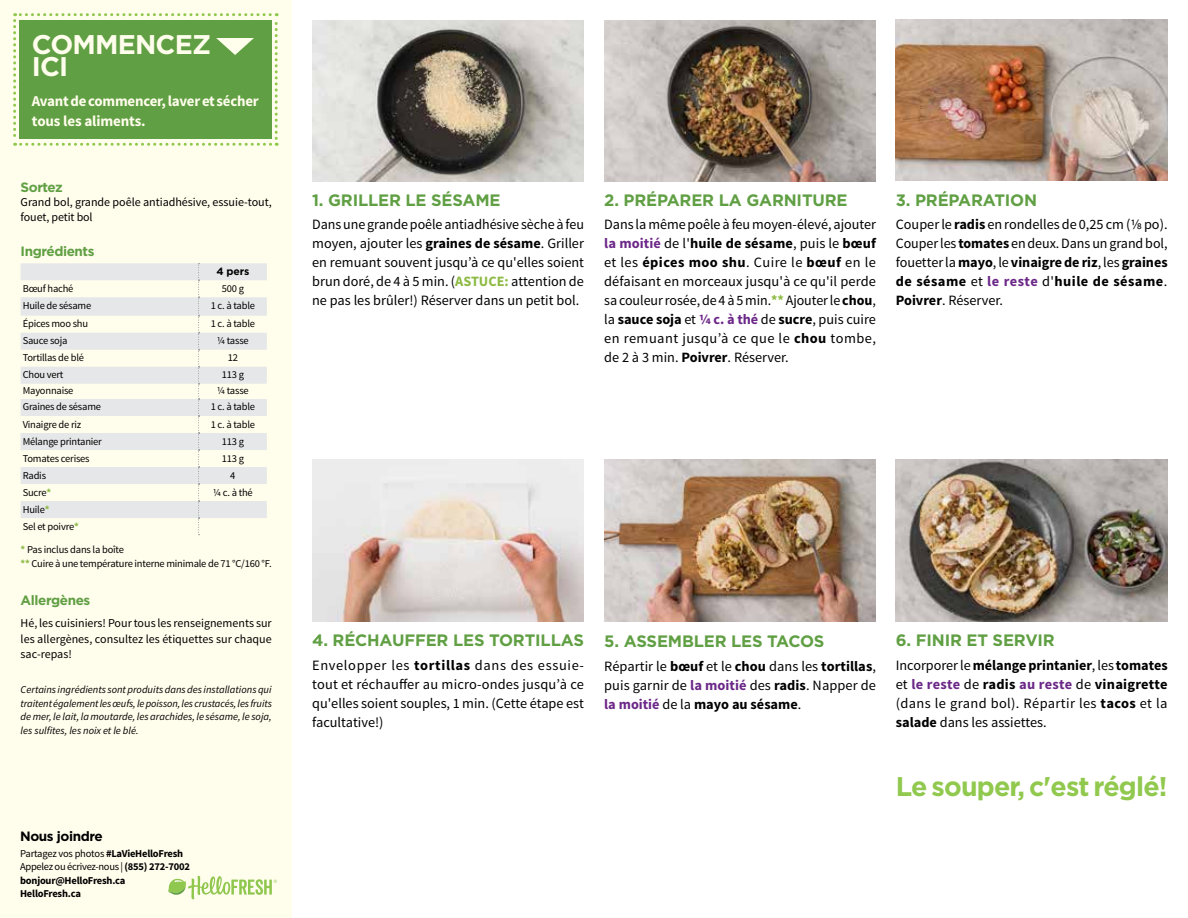
<style>
.page{position:relative;width:1188px;height:918px;background:#fff}
.page>*{position:absolute;margin:0;border:0;box-sizing:border-box;transform-origin:0 0}
.t1{font:700 27px "Gotham";letter-spacing:-.03em;color:#91c84e}
.t2{font:700 27px/21.8px "Gotham";letter-spacing:-.03em;color:#fffdec}
.t3{font:700 16.5px "Gotham";letter-spacing:-.01em;color:#609f43}
.t4{font:700 15px/19.2px "Source Sans Pro";letter-spacing:-.015em;color:#fffdec}
.t5{font:14.25px/19px "Source Sans Pro";color:#000;text-align:justify}
.t6{font:700 13.5px "Gotham";letter-spacing:-.03em;color:#609f43}
.t7{font:700 13.5px "Gotham";letter-spacing:-.03em;color:#000}
.t8{font:12px/15.3px "Source Sans Pro";letter-spacing:-.005em;color:#000}
.t9{font:10.5px/17px "Source Sans Pro";letter-spacing:-.02em;color:#000}
.t10{font:italic 10.5px/13.5px "Source Sans Pro";color:#000;text-align:justify}
.t11{font:700 10.5px/13.5px "Source Sans Pro";letter-spacing:-.02em;color:#000}
.t12{font:700 10.5px "Gotham";color:#000}
.s1{font-weight:700;color:#8cba42}
.s2{font-weight:400}
.s3{font-weight:700}
.s4{font-weight:700;color:#6c2888}
</style>
<div class="page">
<div style="left:0;top:0;width:292px;height:918px;background:#fffdec"></div>
<svg style="left:21px;top:263px;width:246px;height:255px;fill:#e6e7e8"></svg>
<svg style="left:198px;top:263px;width:2px;height:272px"></svg>
<svg style="left:168px;top:876px;width:109px;height:23px"></svg>
<svg style="left:13px;top:13px;width:265px;height:133px;background:#75ac59"></svg>
<img style="left:312px;top:459px;width:272px;height:162px">
<img style="left:604px;top:459px;width:272px;height:162px">
<img style="left:896px;top:459px;width:271px;height:162px">
<img style="left:896px;top:20px;width:272px;height:160px">
<img style="left:604px;top:20px;width:272px;height:161px">
<img style="left:312px;top:20px;width:272px;height:161px">
<h1 class="t2" style="left:32px;top:34px;width:181px">COMMENCEZ<br>ICI</h1>
<p class="t4" style="left:32px;top:92px;width:228px">Avant de commencer, laver et sécher tous les aliments.</p>
<p class="t6" style="left:21px;top:178px;width:44px">Sortez</p>
<p class="t8" style="left:21px;top:194px;width:253px">Grand bol, grande poêle antiadhésive, essuie-tout, fouet, petit bol</p>
<p class="t6" style="left:21px;top:243px;width:75px">Ingrédients</p>
<p class="t12" style="left:216px;top:264px;width:34px">4 pers</p>
<p class="t9" style="left:23px;top:280px;width:52px">Bœuf haché</p>
<p class="t9" style="left:222px;top:280px;width:24px">500 g</p>
<p class="t9" style="left:23px;top:298px;width:70px">Huile de sésame</p>
<p class="t9" style="left:211px;top:298px;width:46px">1 c. à table</p>
<p class="t9" style="left:23px;top:315px;width:67px">Épices moo shu</p>
<p class="t9" style="left:211px;top:315px;width:46px">1 c. à table</p>
<p class="t9" style="left:23px;top:332px;width:46px">Sauce soja</p>
<p class="t9" style="left:217px;top:332px;width:33px">1/4 tasse</p>
<p class="t9" style="left:23px;top:349px;width:63px">Tortillas de blé</p>
<p class="t9" style="left:228px;top:349px;width:12px">12</p>
<p class="t9" style="left:23px;top:366px;width:42px">Chou vert</p>
<p class="t9" style="left:222px;top:366px;width:24px">113 g</p>
<p class="t9" style="left:23px;top:383px;width:52px">Mayonnaise</p>
<p class="t9" style="left:217px;top:383px;width:33px">1/4 tasse</p>
<p class="t9" style="left:23px;top:399px;width:80px">Graines de sésame</p>
<p class="t9" style="left:211px;top:399px;width:46px">1 c. à table</p>
<p class="t9" style="left:23px;top:416px;width:60px">Vinaigre de riz</p>
<p class="t9" style="left:211px;top:416px;width:46px">1 c. à table</p>
<p class="t9" style="left:23px;top:433px;width:81px">Mélange printanier</p>
<p class="t9" style="left:222px;top:433px;width:24px">113 g</p>
<p class="t9" style="left:23px;top:450px;width:68px">Tomates cerises</p>
<p class="t9" style="left:222px;top:450px;width:24px">113 g</p>
<p class="t9" style="left:23px;top:467px;width:25px">Radis</p>
<p class="t9" style="left:230px;top:467px;width:7px">4</p>
<p class="t9" style="left:23px;top:484px;width:30px">Sucre<span class="s1">*</span></p>
<p class="t9" style="left:213px;top:484px;width:41px">1/4 c. à thé</p>
<p class="t9" style="left:23px;top:501px;width:58px">Huile<span class="s1">*<br></span>Sel et poivre<span class="s1">*</span></p>
<p class="t9" style="left:21px;top:543px;width:253px;line-height:13.6px"><span class="s1">*</span> Pas inclus dans la boîte<br><span class="s1">**</span> Cuire à une température interne minimale de 71 °C/160 °F.</p>
<p class="t6" style="left:21px;top:591px;width:71px">Allergènes</p>
<p class="t8" style="left:21px;top:616px;width:253px;text-align:justify">Hé, les cuisiniers! Pour tous les renseignements sur les allergènes, consultez les étiquettes sur chaque sac-repas!</p>
<p class="t10" style="left:21px;top:683px;width:253px">Certains ingrédients sont produits dans des installations qui traitent également les œufs, le poisson, les crustacés, les fruits de mer, le lait, la moutarde, les arachides, le sésame, le soja, les sulfites, les noix et le blé.</p>
<p class="t7" style="left:20px;top:827px;width:84px">Nous joindre</p>
<p class="t11" style="left:20px;top:847px;width:172px"><span class="s2">Partagez vos photos</span> #LaVieHelloFresh<br><span class="s2">Appelez ou écrivez-nous |</span> (855) 272-7002 bonjour@HelloFresh.ca<br>HelloFresh.ca</p>
<p class="t3" style="left:312px;top:189px;width:190px">1. GRILLER LE SÉSAME</p>
<p class="t5" style="left:312px;top:215px;width:273px">Dans une grande poêle antiadhésive sèche à feu moyen, ajouter les <span class="s3">graines de sésame</span>. Griller en remuant souvent jusqu’à ce qu'elles soient brun doré, de 4 à 5 min. (<span class="s1">ASTUCE:</span> attention de ne pas les brûler!) Réserver dans un petit bol.</p>
<p class="t3" style="left:604px;top:189px;width:245px">2. PRÉPARER LA GARNITURE</p>
<p class="t5" style="left:604px;top:215px;width:273px">Dans la même poêle à feu moyen-élevé, ajouter <span class="s4">la moitié</span> de l'<span class="s3">huile de sésame</span>, puis le <span class="s3">bœuf </span>et les <span class="s3">épices moo shu</span>. Cuire le <span class="s3">bœuf</span> en le défaisant en morceaux jusqu'à ce qu'il perde sa couleur rosée, de 4 à 5 min.<span class="s1">**</span> Ajouter le <span class="s3">chou</span>, la <span class="s3">sauce soja</span> et <span class="s4">1/4 c. à thé</span> de <span class="s3">sucre</span>, puis cuire en remuant jusqu’à ce que le <span class="s3">chou</span> tombe, de 2 à 3 min. <span class="s3">Poivrer</span>. Réserver.</p>
<p class="t3" style="left:896px;top:189px;width:143px">3. PRÉPARATION</p>
<p class="t5" style="left:896px;top:215px;width:273px">Couper le <span class="s3">radis</span> en rondelles de 0,25 cm (1/8 po).<br>Couper les <span class="s3">tomates</span> en deux. Dans un grand bol, fouetter la <span class="s3">mayo</span>, le <span class="s3">vinaigre de riz</span>, les <span class="s3">graines de sésame</span> et <span class="s4">le reste</span> d'<span class="s3">huile de sésame</span>.<br><span class="s3">Poivrer</span>. Réserver.</p>
<p class="t3" style="left:312px;top:629px;width:273px">4. RÉCHAUFFER LES TORTILLAS</p>
<p class="t5" style="left:312px;top:656px;width:273px">Envelopper les <span class="s3">tortillas</span> dans des essuie&shy;tout et réchauffer au micro-ondes jusqu’à ce qu'elles soient souples, 1 min. (Cette étape est facultative!)</p>
<p class="t3" style="left:604px;top:631px;width:222px">5. ASSEMBLER LES TACOS</p>
<p class="t5" style="left:604px;top:657px;width:273px">Répartir le <span class="s3">bœuf</span> et le <span class="s3">chou</span> dans les <span class="s3">tortillas</span>, puis garnir de <span class="s4">la moitié</span> des <span class="s3">radis</span>. Napper de <span class="s4">la moitié</span> de la <span class="s3">mayo au sésame</span>.</p>
<p class="t3" style="left:896px;top:629px;width:161px">6. FINIR ET SERVIR</p>
<p class="t5" style="left:896px;top:656px;width:273px">Incorporer le <span class="s3">mélange printanier</span>, les <span class="s3">tomates </span>et <span class="s4">le reste</span> de <span class="s3">radis</span> <span class="s4">au reste</span> de <span class="s3">vinaigrette </span>(dans le grand bol). Répartir les <span class="s3">tacos</span> et la <span class="s3">salade</span> dans les assiettes.</p>
<h1 class="t1" style="left:896px;top:768px;width:273px">Le souper, c'est réglé!</h1>
</div>
